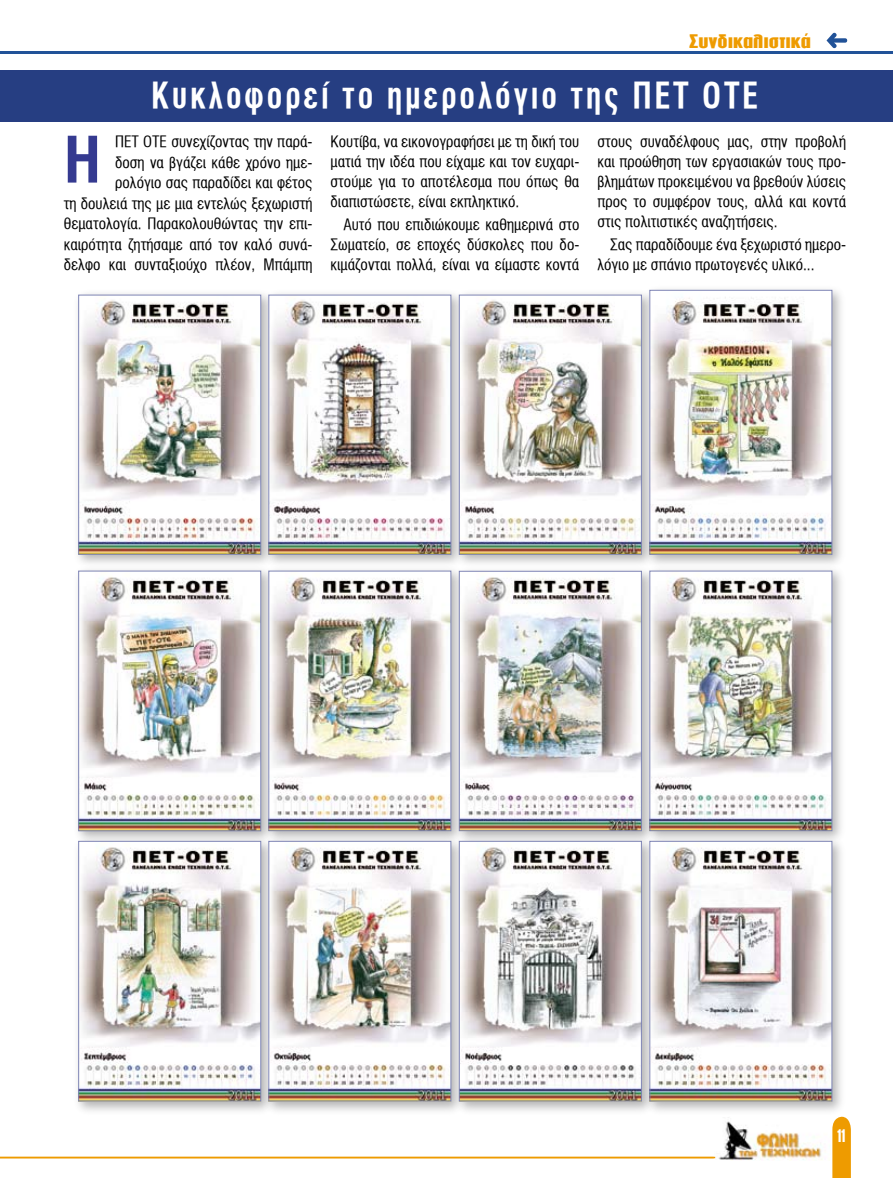
<style>
.page{position:relative;width:893px;height:1178px;background:#fff}
.page>*{position:absolute;margin:0;border:0;box-sizing:border-box;transform-origin:0 0}
.t1{font:64.35px "UB Helvetica Cond Bold";color:#353a90}
.t2{font:36px "UB Helvetica Cond Bold";letter-spacing:.08em;color:#fff;scale:.93 1}
.t3{font:800 19.5px "CF Eteocles";color:#ee9b00;scale:1.2 1}
.t4{font:15.75px/20.1px "UB Helvetica Cond";color:#000;text-align:justify}
.t5{font:15.6px "CF Compacta BT Roman";color:#fff}
</style>
<div class="page">
<svg style="left:826px;top:33px;width:21px;height:15px"></svg>
<hr style="left:0;top:1157px;width:714px;height:1px;background:#ee9b00">
<img style="left:714px;top:1121px;width:108px;height:39px">
<hr style="left:0;top:52px;width:893px;height:2px;background:#215298">
<svg style="left:832px;top:1117px;width:19px;height:61px"></svg>
<div style="left:0;top:70px;width:893px;height:52px;background:#263e82"></div>
<div style="left:73px;top:289px;width:203px;height:281px;background:#000;opacity:.3"></div>
<img style="left:80px;top:297px;width:179px;height:256px">
<div style="left:78px;top:295px;width:183px;height:260px;border:1px solid #7e84b4"></div>
<div style="left:73px;top:565px;width:203px;height:281px;background:#000;opacity:.3"></div>
<img style="left:80px;top:573px;width:179px;height:256px">
<div style="left:78px;top:571px;width:183px;height:260px;border:1px solid #7e84b4"></div>
<div style="left:73px;top:835px;width:203px;height:281px;background:#000;opacity:.3"></div>
<img style="left:80px;top:843px;width:179px;height:256px">
<div style="left:78px;top:841px;width:183px;height:260px;border:1px solid #7e84b4"></div>
<div style="left:263px;top:289px;width:203px;height:281px;background:#000;opacity:.3"></div>
<img style="left:270px;top:297px;width:179px;height:256px">
<div style="left:268px;top:295px;width:183px;height:260px;border:1px solid #7e84b4"></div>
<div style="left:263px;top:565px;width:203px;height:281px;background:#000;opacity:.3"></div>
<img style="left:270px;top:573px;width:179px;height:256px">
<div style="left:268px;top:571px;width:183px;height:260px;border:1px solid #7e84b4"></div>
<div style="left:263px;top:835px;width:203px;height:281px;background:#000;opacity:.3"></div>
<img style="left:270px;top:843px;width:179px;height:256px">
<div style="left:268px;top:841px;width:183px;height:260px;border:1px solid #7e84b4"></div>
<div style="left:453px;top:289px;width:203px;height:281px;background:#000;opacity:.3"></div>
<img style="left:461px;top:297px;width:179px;height:256px">
<div style="left:459px;top:295px;width:183px;height:260px;border:1px solid #7e84b4"></div>
<div style="left:453px;top:565px;width:203px;height:281px;background:#000;opacity:.3"></div>
<img style="left:461px;top:573px;width:179px;height:256px">
<div style="left:459px;top:571px;width:183px;height:260px;border:1px solid #7e84b4"></div>
<div style="left:453px;top:835px;width:203px;height:281px;background:#000;opacity:.3"></div>
<img style="left:461px;top:843px;width:179px;height:256px">
<div style="left:459px;top:841px;width:183px;height:260px;border:1px solid #7e84b4"></div>
<div style="left:644px;top:284px;width:203px;height:285px;background:#000;opacity:.3"></div>
<img style="left:651px;top:292px;width:179px;height:261px">
<div style="left:649px;top:290px;width:183px;height:265px;border:1px solid #7e84b4"></div>
<div style="left:644px;top:565px;width:203px;height:281px;background:#000;opacity:.3"></div>
<img style="left:651px;top:573px;width:179px;height:256px">
<div style="left:649px;top:571px;width:183px;height:260px;border:1px solid #7e84b4"></div>
<div style="left:644px;top:835px;width:203px;height:281px;background:#000;opacity:.3"></div>
<img style="left:651px;top:843px;width:179px;height:256px">
<div style="left:649px;top:841px;width:183px;height:260px;border:1px solid #7e84b4"></div>
<p class="t3" style="left:689px;top:31px;width:103px">Συνδικαλιστικά</p>
<h2 class="t2" style="left:151px;top:75px;width:654px">Κυκλοφορεί το ημερολόγιο της ΠΕΤ ΟΤΕ</h2>
<h1 class="t1" style="left:64px;top:124px;width:39px">Η</h1>
<p class="t4" style="left:64px;top:132px;width:250px;text-align:right">ΠΕΤ ΟΤΕ συνεχίζοντας την παρά-<br>δοση να βγάζει κάθε χρόνο ημε-<br>ρολόγιο σας παραδίδει και φέτος<br>τη δουλειά της με μια εντελώς ξεχωριστή θεματολογία. Παρακολουθώντας την επι&shy;καιρότητα ζητήσαμε από τον καλό συνά&shy;δελφο και συνταξιούχο πλέον, Μπάμπη</p>
<p class="t4" style="left:331px;top:132px;width:250px">Κουτίβα, να εικονογραφήσει με τη δική του ματιά την ιδέα που είχαμε και τον ευχαρι&shy;στούμε για το αποτέλεσμα που όπως θα διαπιστώσετε, είναι εκπληκτικό.</p>
<p class="t4" style="left:331px;top:215px;width:250px;text-indent:13px">Αυτό που επιδιώκουμε καθημερινά στο Σωματείο, σε εποχές δύσκολες που δο&shy;κιμάζονται πολλά, είναι να είμαστε κοντά</p>
<p class="t4" style="left:597px;top:132px;width:250px">στους συναδέλφους μας, στην προβολή και προώθηση των εργασιακών τους προ&shy;βλημάτων προκειμένου να βρεθούν λύσεις προς το συμφέρον τους, αλλά και κοντά στις πολιτιστικές αναζητήσεις.</p>
<p class="t4" style="left:597px;top:235px;width:250px;text-indent:13px">Σας παραδίδουμε ένα ξεχωριστό ημερο&shy;λόγιο με σπάνιο πρωτογενές υλικό...</p>
<p class="t5" style="left:837px;top:1127px;width:10px">11</p>
</div>
